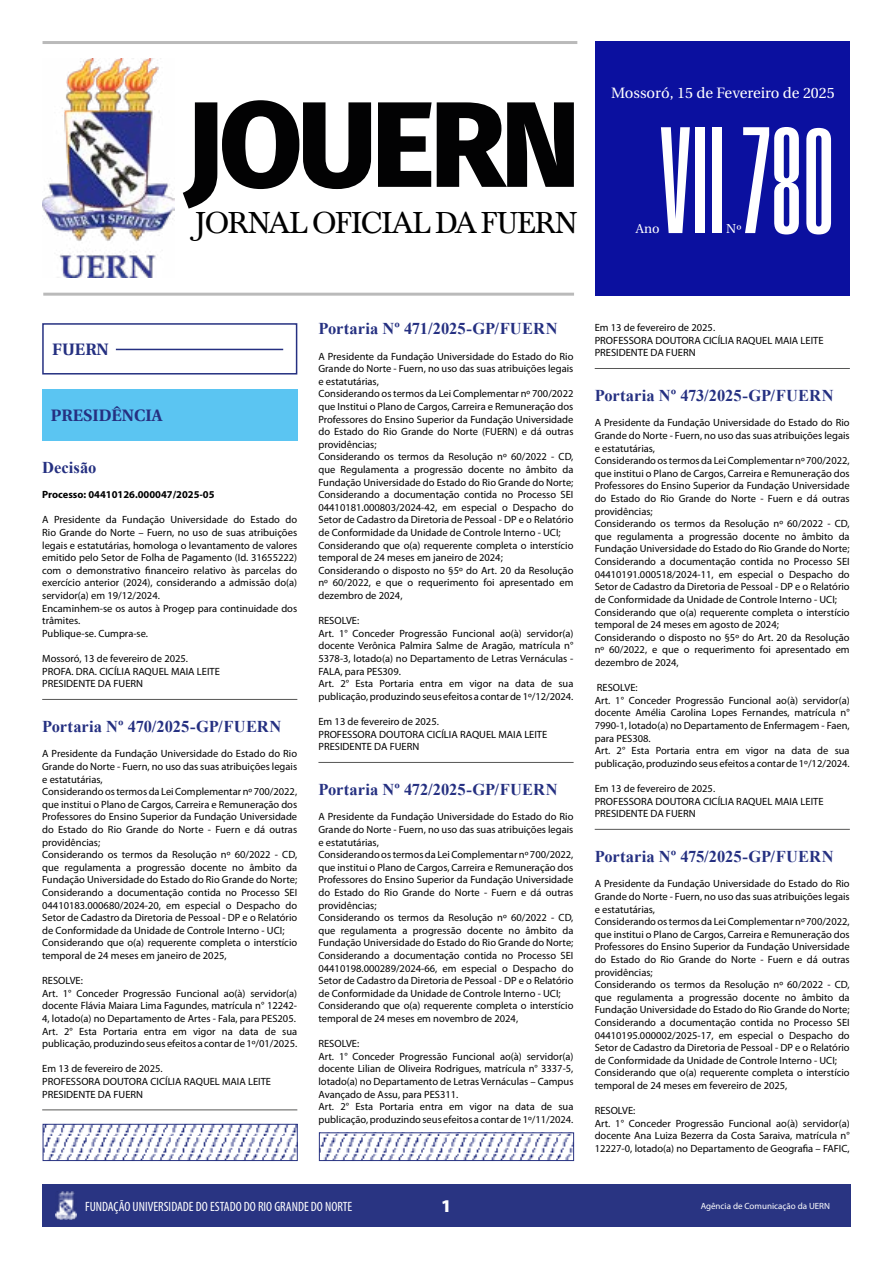
<style>
.page{position:relative;width:893px;height:1263px;background:#fff}
.page>*{position:absolute;margin:0;border:0;box-sizing:border-box;transform-origin:0 0}
.t1{font:129.15px "Droid";color:#fff}
.t2{font:800 121.5px "Fira Sans";letter-spacing:-.04em;color:#020203}
.t3{font:31.5px "Baskervald ADF Std";letter-spacing:-.02em;color:#000}
.t4{font:900 18px "Myriad Pro";color:#fff}
.t5{font:700 16.5px "Times New Roman";color:#253081}
.t6{font:700 16.5px "Heuristica";color:#253081}
.t7{font:15px "Heuristica";color:#fff}
.t8{font:condensed 13.5px "Myriad Pro";color:#fff}
.t9{font:12.9px "Heuristica";color:#fff}
.t10{font:10.5px/12.6px "Myriad Pro";color:#000}
.t11{font:700 10.5px "Myriad Pro";color:#000}
.t12{font:9px "Myriad Pro";color:#fff}
</style>
<div class="page">
<div style="left:43px;top:1184px;width:808px;height:43px;background:#293482"></div>
<img style="left:55px;top:1191px;width:21px;height:29px">
<hr style="left:43px;top:41px;width:534px;height:3px;background:#878787">
<hr style="left:43px;top:293px;width:531px;height:3px;background:#878787">
<div style="left:595px;top:41px;width:255px;height:255px;background:#0b109f"></div>
<img style="left:43px;top:59px;width:131px;height:219px">
<div style="left:42px;top:323px;width:255px;height:51px;border:2px solid #253081"></div>
<hr style="left:117px;top:349px;width:165px;height:1px;background:#253081">
<div style="left:42px;top:389px;width:255px;height:52px;background:#5bc5f2"></div>
<hr style="left:42px;top:699px;width:255px;height:1px;background:#575756">
<hr style="left:42px;top:1109px;width:255px;height:1px;background:#575756">
<hr style="left:318px;top:762px;width:256px;height:1px;background:#575756">
<hr style="left:595px;top:368px;width:255px;height:1px;background:#575756">
<hr style="left:595px;top:829px;width:255px;height:1px;background:#575756">
<img style="left:45px;top:1126px;width:251px;height:33px">
<div style="left:43px;top:1124px;width:255px;height:37px;border:1px solid #293482"></div>
<img style="left:321px;top:1134px;width:251px;height:25px">
<div style="left:319px;top:1132px;width:255px;height:29px;border:1px solid #293482"></div>
<h2 class="t2" style="left:185px;top:39px;width:397px">JOUERN</h2>
<h3 class="t3" style="left:196px;top:205px;width:383px">JORNAL OFICIAL DA FUERN</h3>
<h3 class="t7" style="left:611px;top:81px;width:225px">Mossoró, 15 de Fevereiro de 2025</h3>
<h1 class="t1" style="left:659px;top:106px;width:177px">Vii780</h1>
<p class="t9" style="left:636px;top:219px;width:25px">Ano</p>
<p class="t9" style="left:726px;top:219px;width:17px">Nº</p>
<h3 class="t6" style="left:52px;top:336px;width:58px">FUERN</h3>
<h3 class="t6" style="left:51px;top:402px;width:113px">PRESIDÊNCIA</h3>
<h3 class="t5" style="left:42px;top:455px;width:56px">Decisão</h3>
<p class="t11" style="left:42px;top:488px;width:174px">Processo: 04410126.000047/2025-05</p>
<p class="t10" style="left:42px;top:513px;width:256px">A Presidente da Fundação Universidade do Estado do Rio Grande do Norte – Fuern, no uso de suas atribuições legais e estatutárias, homologa o levantamento de valores emitido pelo Setor de Folha de Pagamento (Id. 31655222) com o demonstrativo financeiro relativo às parcelas do exercício anterior (2024), considerando a admissão do(a) servidor(a) em 19/12/2024.<br>Encaminhem-se os autos à Progep para continuidade dos trâmites.<br>Publique-se. Cumpra-se.</p>
<p class="t10" style="left:42px;top:652px;width:179px">Mossoró, 13 de fevereiro de 2025.<br>PROFA. DRA. CICÍLIA RAQUEL MAIA LEITE<br>PRESIDENTE DA FUERN</p>
<h3 class="t5" style="left:42px;top:715px;width:241px">Portaria Nº 470/2025-GP/FUERN</h3>
<p class="t10" style="left:42px;top:747px;width:257px">A Presidente da Fundação Universidade do Estado do Rio Grande do Norte - Fuern, no uso das suas atribuições legais e estatutárias,<br>Considerando os termos da Lei Complementar nº 700/2022, que institui o Plano de Cargos, Carreira e Remuneração dos Professores do Ensino Superior da Fundação Universidade do Estado do Rio Grande do Norte - Fuern e dá outras providências;<br>Considerando os termos da Resolução nº 60/2022 - CD, que regulamenta a progressão docente no âmbito da Fundação Universidade do Estado do Rio Grande do Norte; Considerando a documentação contida no Processo SEI 04410183.000680/2024-20, em especial o Despacho do Setor de Cadastro da Diretoria de Pessoal - DP e o Relatório de Conformidade da Unidade de Controle Interno - UCI; Considerando que o(a) requerente completa o interstício temporal de 24 meses em janeiro de 2025,</p>
<p class="t10" style="left:42px;top:974px;width:256px">RESOLVE:<br>Art. 1° Conceder Progressão Funcional ao(à) servidor(a) docente Flávia Maiara Lima Fagundes, matrícula n° 12242- 4, lotado(a) no Departamento de Artes - Fala, para PES205.<br>Art. 2° Esta Portaria entra em vigor na data de sua publicação, produzindo seus efeitos a contar de 1º/01/2025.</p>
<p class="t10" style="left:42px;top:1062px;width:230px">Em 13 de fevereiro de 2025.<br>PROFESSORA DOUTORA CICÍLIA RAQUEL MAIA LEITE<br>PRESIDENTE DA FUERN</p>
<h3 class="t5" style="left:318px;top:317px;width:241px">Portaria Nº 471/2025-GP/FUERN</h3>
<p class="t10" style="left:318px;top:350px;width:257px">A Presidente da Fundação Universidade do Estado do Rio Grande do Norte - Fuern, no uso das suas atribuições legais e estatutárias,<br>Considerando os termos da Lei Complementar nº 700/2022 que Institui o Plano de Cargos, Carreira e Remuneração dos Professores do Ensino Superior da Fundação Universidade do Estado do Rio Grande do Norte (FUERN) e dá outras providências;<br>Considerando os termos da Resolução nº 60/2022 - CD, que Regulamenta a progressão docente no âmbito da Fundação Universidade do Estado do Rio Grande do Norte; Considerando a documentação contida no Processo SEI 04410181.000803/2024-42, em especial o Despacho do Setor de Cadastro da Diretoria de Pessoal - DP e o Relatório de Conformidade da Unidade de Controle Interno - UCI; Considerando que o(a) requerente completa o interstício temporal de 24 meses em janeiro de 2024;<br>Considerando o disposto no §5º do Art. 20 da Resolução nº 60/2022, e que o requerimento foi apresentado em dezembro de 2024,</p>
<p class="t10" style="left:318px;top:614px;width:256px">RESOLVE:<br>Art. 1° Conceder Progressão Funcional ao(à) servidor(a) docente Verônica Palmira Salme de Aragão, matrícula n° 5378-3, lotado(a) no Departamento de Letras Vernáculas - FALA, para PES309.<br>Art. 2° Esta Portaria entra em vigor na data de sua publicação, produzindo seus efeitos a contar de 1º/12/2024.</p>
<p class="t10" style="left:318px;top:715px;width:230px">Em 13 de fevereiro de 2025.<br>PROFESSORA DOUTORA CICÍLIA RAQUEL MAIA LEITE<br>PRESIDENTE DA FUERN</p>
<h3 class="t5" style="left:318px;top:778px;width:241px">Portaria Nº 472/2025-GP/FUERN</h3>
<p class="t10" style="left:318px;top:810px;width:257px">A Presidente da Fundação Universidade do Estado do Rio Grande do Norte - Fuern, no uso das suas atribuições legais e estatutárias,<br>Considerando os termos da Lei Complementar nº 700/2022, que institui o Plano de Cargos, Carreira e Remuneração dos Professores do Ensino Superior da Fundação Universidade do Estado do Rio Grande do Norte - Fuern e dá outras providências;<br>Considerando os termos da Resolução nº 60/2022 - CD, que regulamenta a progressão docente no âmbito da Fundação Universidade do Estado do Rio Grande do Norte; Considerando a documentação contida no Processo SEI 04410198.000289/2024-66, em especial o Despacho do Setor de Cadastro da Diretoria de Pessoal - DP e o Relatório de Conformidade da Unidade de Controle Interno - UCI; Considerando que o(a) requerente completa o interstício temporal de 24 meses em novembro de 2024,</p>
<p class="t10" style="left:318px;top:1037px;width:256px">RESOLVE:<br>Art. 1° Conceder Progressão Funcional ao(à) servidor(a) docente Lilian de Oliveira Rodrigues, matrícula n° 3337-5, lotado(a) no Departamento de Letras Vernáculas – Campus Avançado de Assu, para PES311.<br>Art. 2° Esta Portaria entra em vigor na data de sua publicação, produzindo seus efeitos a contar de 1º/11/2024.</p>
<p class="t10" style="left:595px;top:321px;width:230px">Em 13 de fevereiro de 2025.<br>PROFESSORA DOUTORA CICÍLIA RAQUEL MAIA LEITE<br>PRESIDENTE DA FUERN</p>
<h3 class="t5" style="left:595px;top:384px;width:240px">Portaria Nº 473/2025-GP/FUERN</h3>
<p class="t10" style="left:595px;top:416px;width:257px">A Presidente da Fundação Universidade do Estado do Rio Grande do Norte - Fuern, no uso das suas atribuições legais e estatutárias,<br>Considerando os termos da Lei Complementar nº 700/2022, que institui o Plano de Cargos, Carreira e Remuneração dos Professores do Ensino Superior da Fundação Universidade do Estado do Rio Grande do Norte - Fuern e dá outras providências;<br>Considerando os termos da Resolução nº 60/2022 - CD, que regulamenta a progressão docente no âmbito da Fundação Universidade do Estado do Rio Grande do Norte; Considerando a documentação contida no Processo SEI 04410191.000518/2024-11, em especial o Despacho do Setor de Cadastro da Diretoria de Pessoal - DP e o Relatório de Conformidade da Unidade de Controle Interno - UCI; Considerando que o(a) requerente completa o interstício temporal de 24 meses em agosto de 2024;<br>Considerando o disposto no §5º do Art. 20 da Resolução nº 60/2022, e que o requerimento foi apresentado em dezembro de 2024,</p>
<p class="t10" style="left:595px;top:681px;width:256px">RESOLVE:<br>Art. 1° Conceder Progressão Funcional ao(à) servidor(a) docente Amélia Carolina Lopes Fernandes, matrícula n° 7990-1, lotado(a) no Departamento de Enfermagem - Faen, para PES308.<br>Art. 2° Esta Portaria entra em vigor na data de sua publicação, produzindo seus efeitos a contar de 1º/12/2024.</p>
<p class="t10" style="left:595px;top:782px;width:230px">Em 13 de fevereiro de 2025.<br>PROFESSORA DOUTORA CICÍLIA RAQUEL MAIA LEITE<br>PRESIDENTE DA FUERN</p>
<h3 class="t5" style="left:595px;top:845px;width:240px">Portaria Nº 475/2025-GP/FUERN</h3>
<p class="t10" style="left:595px;top:877px;width:257px">A Presidente da Fundação Universidade do Estado do Rio Grande do Norte - Fuern, no uso das suas atribuições legais e estatutárias,<br>Considerando os termos da Lei Complementar nº 700/2022, que institui o Plano de Cargos, Carreira e Remuneração dos Professores do Ensino Superior da Fundação Universidade do Estado do Rio Grande do Norte - Fuern e dá outras providências;<br>Considerando os termos da Resolução nº 60/2022 - CD, que regulamenta a progressão docente no âmbito da Fundação Universidade do Estado do Rio Grande do Norte; Considerando a documentação contida no Processo SEI 04410195.000002/2025-17, em especial o Despacho do Setor de Cadastro da Diretoria de Pessoal - DP e o Relatório de Conformidade da Unidade de Controle Interno - UCI; Considerando que o(a) requerente completa o interstício temporal de 24 meses em fevereiro de 2025,</p>
<p class="t10" style="left:595px;top:1104px;width:256px">RESOLVE:<br>Art. 1° Conceder Progressão Funcional ao(à) servidor(a) docente Ana Luiza Bezerra da Costa Saraiva, matrícula n° 12227-0, lotado(a) no Departamento de Geografia – FAFIC,</p>
<p class="t8" style="left:85px;top:1198px;width:269px">FUNDAÇÃO UNIVERSIDADE DO ESTADO DO RIO GRANDE DO NORTE</p>
<h3 class="t4" style="left:441px;top:1194px;width:12px">1</h3>
<p class="t12" style="left:701px;top:1200px;width:131px">Agência de Comunicação da UERN</p>
</div>
